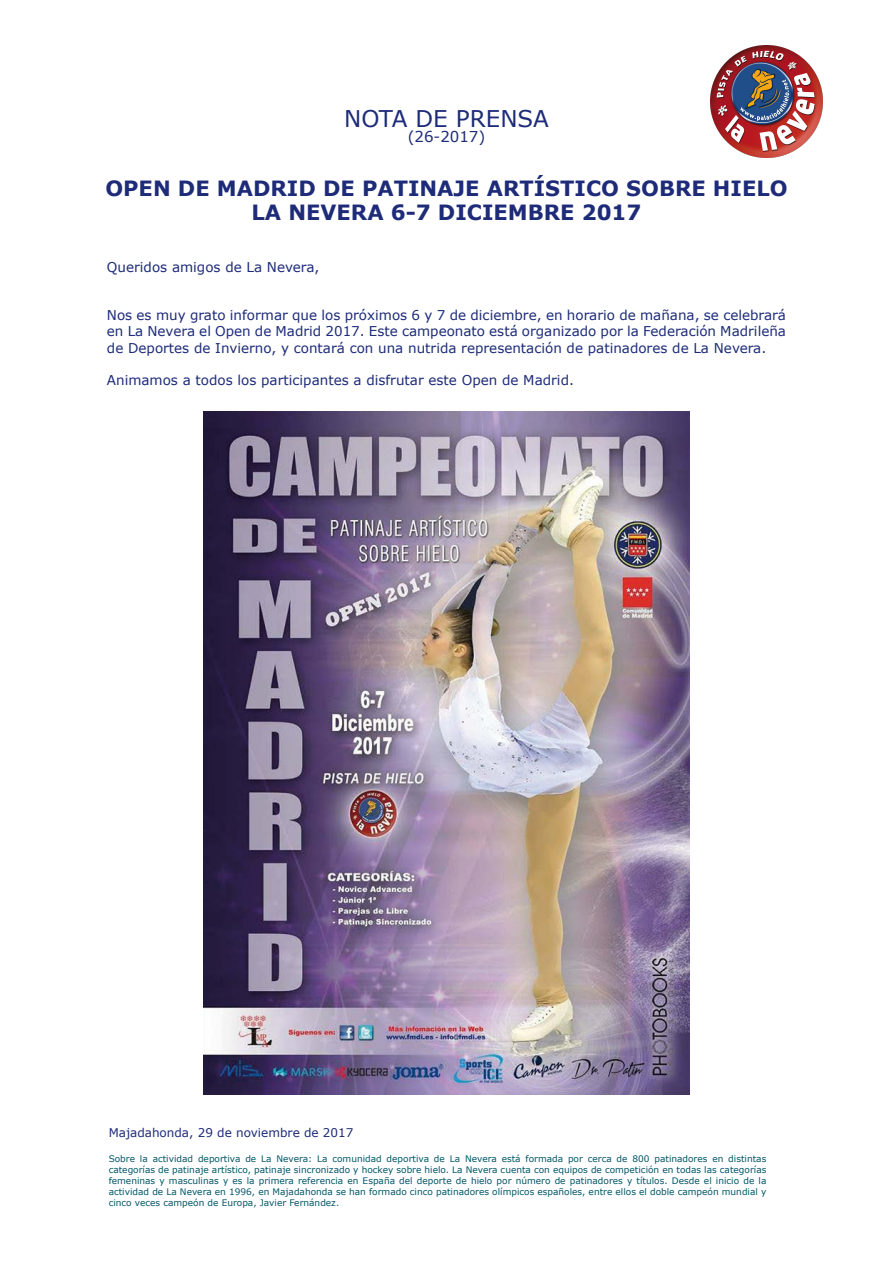
<style>
.page{position:relative;width:893px;height:1263px;background:#fff}
.page>*{position:absolute;margin:0;border:0;box-sizing:border-box;transform-origin:0 0}
.t1{font:22.95px "Verdana";color:#1d2b78}
.t2{font:700 21px/24px "Verdana";color:#1d2b78;text-align:center}
.t3{font:15px "Verdana";color:#1d2b78}
.t4{font:13.5px/16.2px "Verdana";color:#1d2b78;text-align:justify}
.t5{font:12px "Verdana";color:#1d2b78}
.t6{font:9px/10.8px "Verdana";color:#005667;text-align:justify}
</style>
<div class="page">
<img style="left:711px;top:46px;width:111px;height:111px">
<img style="left:204px;top:412px;width:485px;height:683px">
<h1 class="t1" style="left:344px;top:104px;width:206px">NOTA DE PRENSA</h1>
<h3 class="t3" style="left:408px;top:127px;width:79px">(26-2017)</h3>
<h2 class="t2" style="left:105px;top:176px;width:684px">OPEN DE MADRID DE PATINAJE ARTÍSTICO SOBRE HIELO<br>LA NEVERA 6-7 DICIEMBRE 2017</h2>
<h3 class="t4" style="left:107px;top:259px;width:214px">Queridos amigos de La Nevera,</h3>
<p class="t4" style="left:107px;top:307px;width:681px">Nos es muy grato informar que los próximos 6 y 7 de diciembre, en horario de mañana, se celebrará en La Nevera el Open de Madrid 2017. Este campeonato está organizado por la Federación Madrileña de Deportes de Invierno, y contará con una nutrida representación de patinadores de La Nevera.</p>
<h3 class="t4" style="left:107px;top:372px;width:469px">Animamos a todos los participantes a disfrutar este Open de Madrid.</h3>
<h3 class="t5" style="left:109px;top:1125px;width:246px">Majadahonda, 29 de noviembre de 2017</h3>
<p class="t6" style="left:109px;top:1154px;width:659px">Sobre la actividad deportiva de La Nevera: La comunidad deportiva de La Nevera está formada por cerca de 800 patinadores en distintas categorías de patinaje artístico, patinaje sincronizado y hockey sobre hielo. La Nevera cuenta con equipos de competición en todas las categorías femeninas y masculinas y es la primera referencia en España del deporte de hielo por número de patinadores y títulos. Desde el inicio de la actividad de La Nevera en 1996, en Majadahonda se han formado cinco patinadores olímpicos españoles, entre ellos el doble campeón mundial y cinco veces campeón de Europa, Javier Fernández.</p>
</div>
